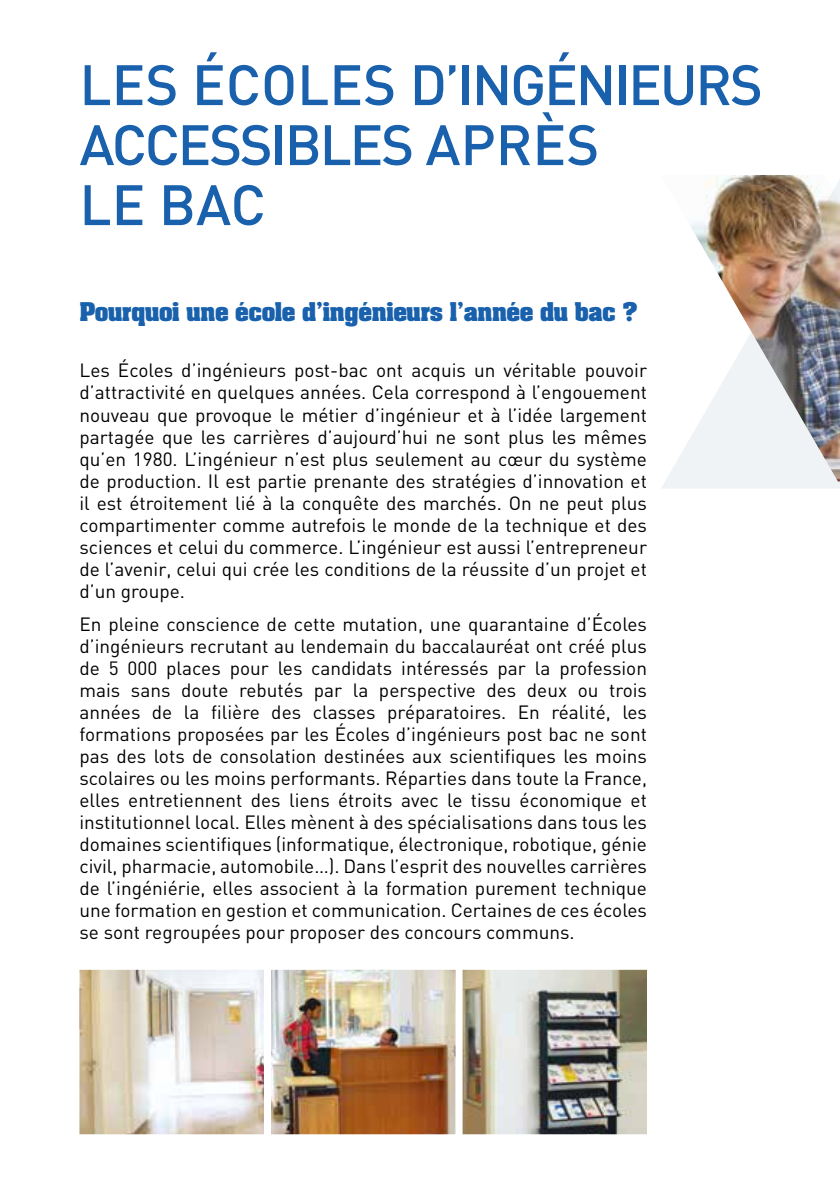
<style>
.page{position:relative;width:840px;height:1191px;background:#fff}
.page>*{position:absolute;margin:0;border:0;box-sizing:border-box;transform-origin:0 0}
.t1{font:500 56px/60px "DIN";letter-spacing:-.04em;color:#1961ac}
.t2{font:700 22px "Aachen";letter-spacing:-.02em;color:#1961ac}
.t3{font:19px/22px "DIN";color:#000;text-align:justify}
</style>
<div class="page">
<img style="left:662px;top:175px;width:177px;height:313px">
<img style="left:79px;top:969px;width:567px;height:165px">
<h1 class="t1" style="left:79px;top:53px;width:684px">LES ÉCOLES D’INGÉNIEURS<br>ACCESSIBLES APRÈS<br>LE BAC</h1>
<p class="t2" style="left:79px;top:296px;width:559px">Pourquoi une école d’ingénieurs l’année du bac ?</p>
<p class="t3" style="left:79px;top:359px;width:568px">Les Écoles d’ingénieurs post-bac ont acquis un véritable pouvoir d’attractivité en quelques années. Cela correspond à l’engouement nouveau que provoque le métier d’ingénieur et à l’idée largement partagée que les carrières d’aujourd’hui ne sont plus les mêmes qu’en 1980. L’ingénieur n’est plus seulement au cœur du système de production. Il est partie prenante des stratégies d’innovation et il est étroitement lié à la conquête des marchés. On ne peut plus compartimenter comme autrefois le monde de la technique et des sciences et celui du commerce. L’ingénieur est aussi l’entrepreneur de l’avenir, celui qui crée les conditions de la réussite d’un projet et d’un groupe.</p>
<p class="t3" style="left:79px;top:612px;width:568px">En pleine conscience de cette mutation, une quarantaine d’Écoles d’ingénieurs recrutant au lendemain du baccalauréat ont créé plus de 5 000 places pour les candidats intéressés par la profession mais sans doute rebutés par la perspective des deux ou trois années de la filière des classes préparatoires. En réalité, les formations proposées par les Écoles d’ingénieurs post bac ne sont pas des lots de consolation destinées aux scientifiques les moins scolaires ou les moins performants. Réparties dans toute la France, elles entretiennent des liens étroits avec le tissu économique et institutionnel local. Elles mènent à des spécialisations dans tous les domaines scientifiques (informatique, électronique, robotique, génie civil, pharmacie, automobile…). Dans l’esprit des nouvelles carrières de l’ingéniérie, elles associent à la formation purement technique une formation en gestion et communication. Certaines de ces écoles se sont regroupées pour proposer des concours communs.</p>
</div>
